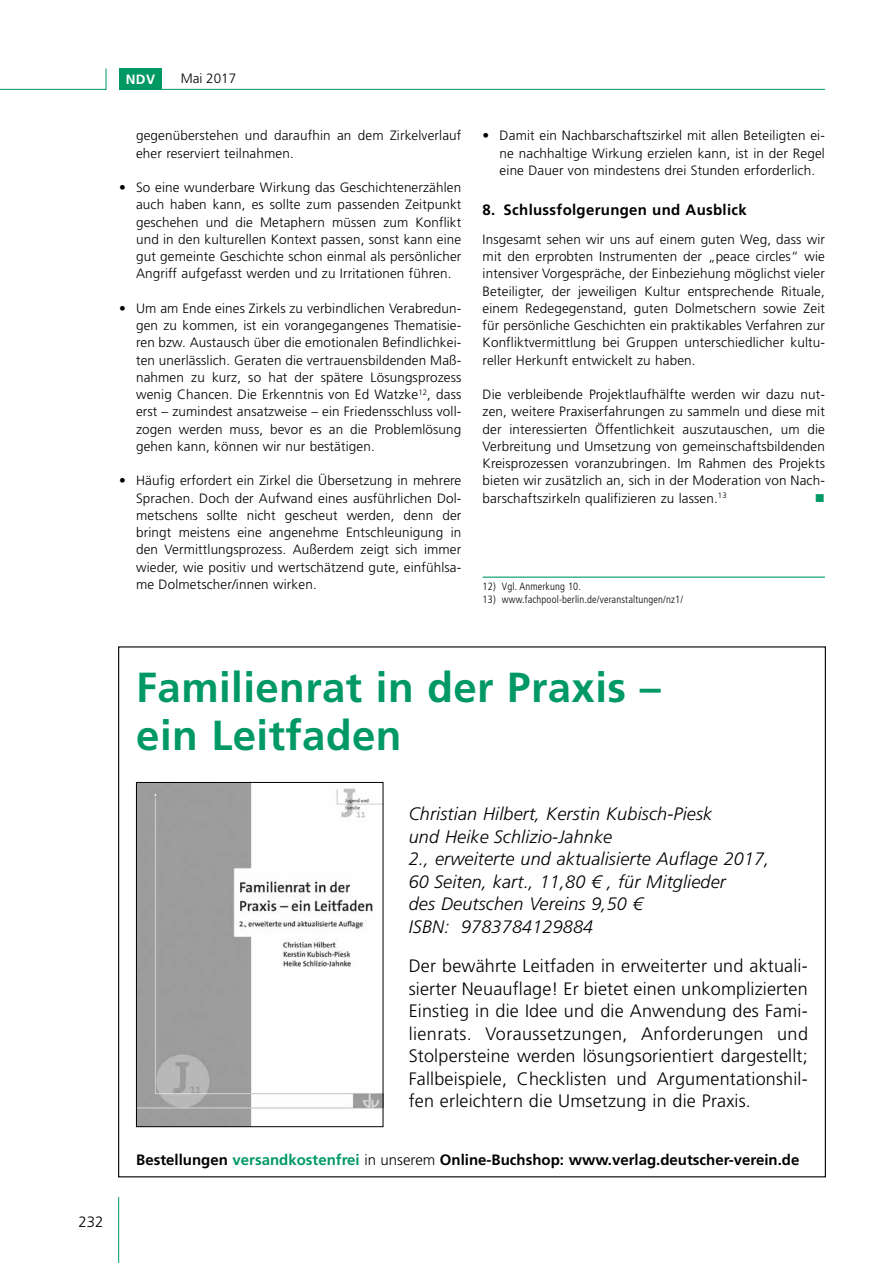
<style>
.page{position:relative;width:893px;height:1263px;background:#fff}
.page>*{position:absolute;margin:0;border:0;box-sizing:border-box;transform-origin:0 0}
.t1{font:700 42px/48px "Frutiger LT";letter-spacing:.01em;color:#009964}
.t2{font:300 18px/22.5px "Frutiger LT";letter-spacing:.01em;color:#000;text-align:justify}
.t3{font:italic 300 18px/22.5px "Frutiger LT";letter-spacing:.01em;color:#000}
.t4{font:700 15px "Frutiger LT";color:#000}
.t5{font:700 15px "Frutiger LT";letter-spacing:.02em;color:#000}
.t6{font:300 15px "Frutiger LT";color:#000}
.t7{font:300 13.5px/17.2px "Frutiger LT";letter-spacing:.01em;color:#000;text-align:justify}
.t8{font:700 13.5px "Frutiger LT";color:#fff}
.t9{font:13.5px "Wingdings";color:#009964}
.t10{font:300 condensed 10.5px "Frutiger LT";letter-spacing:.015em;color:#000}
.s1{color:#009964}
.s2{font-weight:300}
</style>
<div class="page">
<hr style="left:0;top:89px;width:106px;height:1px;background:#009964">
<hr style="left:119px;top:89px;width:706px;height:1px;background:#009964">
<svg style="left:106px;top:68px;width:1px;height:22px"></svg>
<hr style="left:118px;top:1197px;width:1px;height:66px;background:#009964">
<div style="left:119px;top:68px;width:43px;height:21px;background:#009964"></div>
<hr style="left:483px;top:577px;width:342px;height:1px;background:#009964">
<svg style="left:118px;top:646px;width:708px;height:532px"></svg>
<img style="left:138px;top:784px;width:243px;height:341px">
<div style="left:136px;top:782px;width:247px;height:345px;border:1px solid #000"></div>
<p class="t8" style="left:126px;top:71px;width:31px">NDV</p>
<p class="t7" style="left:181px;top:70px;width:57px">Mai 2017</p>
<p class="t7" style="left:136px;top:127px;width:327px">gegenüberstehen und daraufhin an dem Zirkelverlauf eher reserviert teilnahmen.</p>
<p class="t7" style="left:136px;top:179px;width:327px;text-indent:-17px">• So eine wunderbare Wirkung das Geschichtenerzählen auch haben kann, es sollte zum passenden Zeitpunkt geschehen und die Metaphern müssen zum Konflikt und in den kulturellen Kontext passen, sonst kann eine gut gemeinte Geschichte schon einmal als persönlicher Angriff aufgefasst werden und zu Irritationen führen.</p>
<p class="t7" style="left:136px;top:300px;width:327px;text-indent:-17px">• Um am Ende eines Zirkels zu verbindlichen Verabredun&shy;gen zu kommen, ist ein vorangegangenes Thematisie&shy;ren bzw. Austausch über die emotionalen Befindlichkei&shy;ten unerlässlich. Geraten die vertrauensbildenden Maß&shy;nahmen zu kurz, so hat der spätere Lösungsprozess wenig Chancen. Die Erkenntnis von Ed Watzke<sup>12</sup>, dass erst – zumindest ansatzweise – ein Friedensschluss voll&shy;zogen werden muss, bevor es an die Problemlösung gehen kann, können wir nur bestätigen.</p>
<p class="t7" style="left:136px;top:472px;width:327px;text-indent:-17px">• Häufig erfordert ein Zirkel die Übersetzung in mehrere Sprachen. Doch der Aufwand eines ausführlichen Dol&shy;metschens sollte nicht gescheut werden, denn der bringt meistens eine angenehme Entschleunigung in den Vermittlungsprozess. Außerdem zeigt sich immer wieder, wie positiv und wertschätzend gute, einfühlsa&shy;me Dolmetscher/innen wirken.</p>
<p class="t7" style="left:500px;top:127px;width:327px;text-indent:-17px">• Damit ein Nachbarschaftszirkel mit allen Beteiligten ei&shy;ne nachhaltige Wirkung erzielen kann, ist in der Regel eine Dauer von mindestens drei Stunden erforderlich.</p>
<p class="t5" style="left:483px;top:201px;width:266px">8. Schlussfolgerungen und Ausblick</p>
<p class="t7" style="left:483px;top:231px;width:344px">Insgesamt sehen wir uns auf einem guten Weg, dass wir mit den erprobten Instrumenten der „peace circles“ wie intensiver Vorgespräche, der Einbeziehung möglichst vieler Beteiligter, der jeweiligen Kultur entsprechende Rituale, einem Redegegenstand, guten Dolmetschern sowie Zeit für persönliche Geschichten ein praktikables Verfahren zur Konfliktvermittlung bei Gruppen unterschiedlicher kultu&shy;reller Herkunft entwickelt zu haben.</p>
<p class="t7" style="left:483px;top:386px;width:344px">Die verbleibende Projektlaufhälfte werden wir dazu nut&shy;zen, weitere Praxiserfahrungen zu sammeln und diese mit der interessierten Öffentlichkeit auszutauschen, um die Verbreitung und Umsetzung von gemeinschaftsbildenden Kreisprozessen voranzubringen. Im Rahmen des Projekts bieten wir zusätzlich an, sich in der Moderation von Nach&shy;barschaftszirkeln qualifizieren zu lassen.<sup>13</sup></p>
<p class="t9" style="left:815px;top:490px;width:12px">■</p>
<p class="t10" style="left:483px;top:581px;width:100px">12) Vgl. Anmerkung 10.</p>
<p class="t10" style="left:483px;top:594px;width:202px">13) www.fachpool-berlin.de/veranstaltungen/nz1/</p>
<p class="t6" style="left:78px;top:1213px;width:27px">232</p>
<h1 class="t1" style="left:136px;top:664px;width:526px">Familienrat in der Praxis – ein Leitfaden</h1>
<h2 class="t3" style="left:409px;top:803px;width:362px">Christian Hilbert, Kerstin Kubisch-Piesk<br>und Heike Schlizio-Jahnke<br>2., erweiterte und aktualisierte Auflage 2017, 60 Seiten, kart., 11,80 € , für Mitglieder<br>des Deutschen Vereins 9,50 €<br>ISBN: 9783784129884</h2>
<p class="t2" style="left:409px;top:955px;width:401px">Der bewährte Leitfaden in erweiterter und aktuali&shy;sierter Neuauflage! Er bietet einen unkomplizierten Einstieg in die Idee und die Anwendung des Fami&shy;lienrats. Voraussetzungen, Anforderungen und Stolpersteine werden lösungsorientiert dargestellt; Fallbeispiele, Checklisten und Argumentationshil&shy;fen erleichtern die Umsetzung in die Praxis.</p>
<p class="t4" style="left:136px;top:1151px;width:665px">Bestellungen <span class="s1">versandkostenfrei</span> <span class="s2">in unserem</span> Online-Buchshop: www.verlag.deutscher-verein.de</p>
</div>
